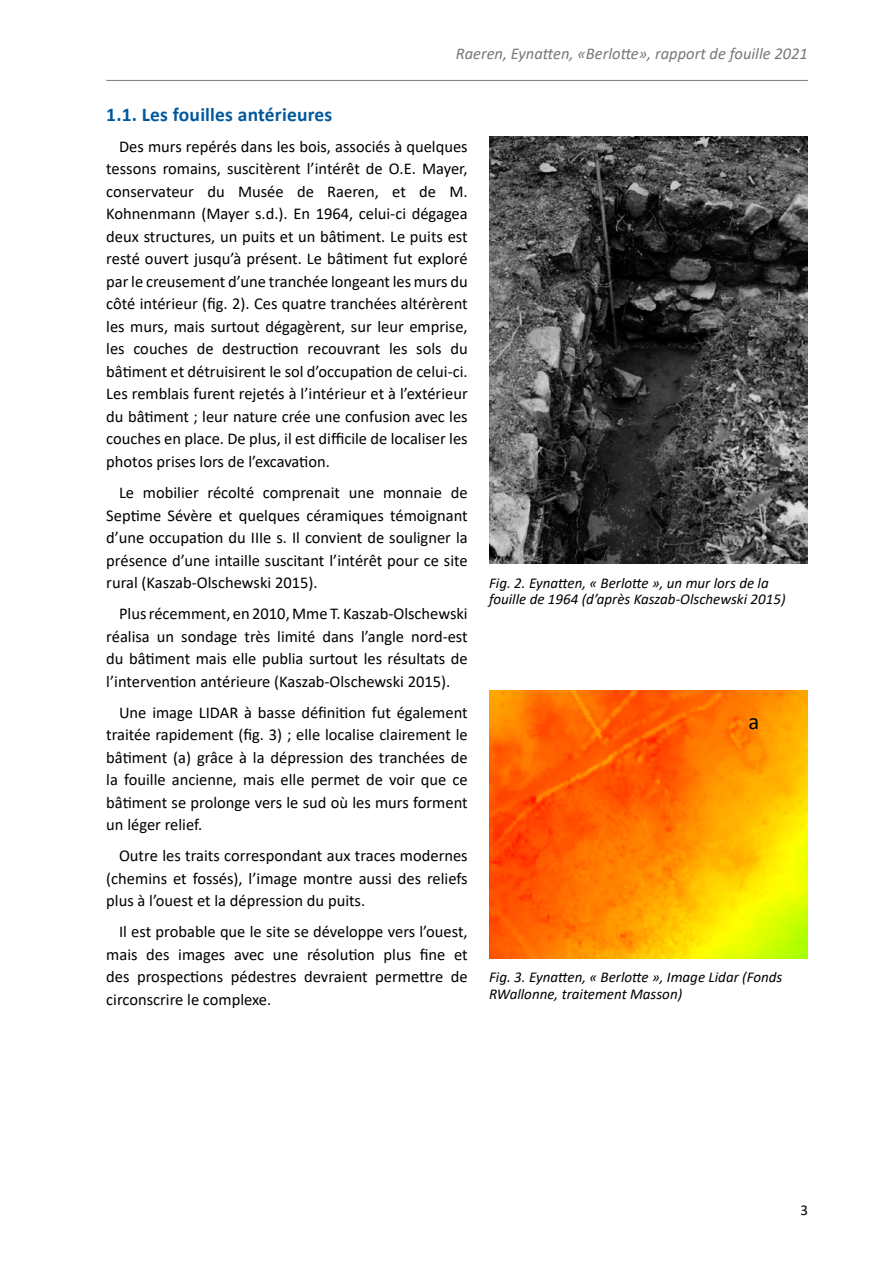
<style>
.page{position:relative;width:893px;height:1263px;background:#fff}
.page>*{position:absolute;margin:0;border:0;box-sizing:border-box;transform-origin:0 0}
.corps_gras{font:22.5px "Calibri";color:#000}
.Titre_2{font:700 19.5px "Calibri";letter-spacing:.01em;color:#00589c}
.corps{font:16.5px/22.5px "Calibri";color:#000;text-align:justify}
.t1{font:italic 16.5px "Calibri";color:#77787b}
.Légende_figures_alig{font:italic 15px/16.5px "Calibri";color:#000}
.t2{font:15px "Calibri";color:#000}
</style>
<div class="page">
<hr style="left:106px;top:80px;width:702px;height:1px;background:#77787b">
<img style="left:489px;top:136px;width:319px;height:428px">
<img style="left:490px;top:690px;width:317px;height:268px">
<p class="t1" style="left:456px;top:42px;width:354px">Raeren, Eynatten, «Berlotte», rapport de fouille 2021</p>
<p class="Titre_2" style="left:106px;top:101px;width:228px">1.1. Les fouilles antérieures</p>
<p class="corps" style="left:106px;top:135px;width:363px;text-indent:13px">Des murs repérés dans les bois, associés à quelques tessons romains, suscitèrent l’intérêt de O.E. Mayer, conservateur du Musée de Raeren, et de M.<br>Kohnenmann (Mayer s.d.). En 1964, celui-ci dégagea deux structures, un puits et un bâtiment. Le puits est resté ouvert jusqu’à présent. Le bâtiment fut exploré par le creusement d’une tranchée longeant les murs du côté intérieur (fig. 2). Ces quatre tranchées altérèrent les murs, mais surtout dégagèrent, sur leur emprise, les couches de destruction recouvrant les sols du bâtiment et détruisirent le sol d’occupation de celui-ci.<br>Les remblais furent rejetés à l’intérieur et à l’extérieur du bâtiment ; leur nature crée une confusion avec les couches en place. De plus, il est difficile de localiser les photos prises lors de l’excavation.</p>
<p class="corps" style="left:106px;top:481px;width:363px;text-indent:13px">Le mobilier récolté comprenait une monnaie de Septime Sévère et quelques céramiques témoignant d’une occupation du IIIe s. Il convient de souligner la présence d’une intaille suscitant l’intérêt pour ce site rural (Kaszab-Olschewski 2015).</p>
<p class="corps" style="left:106px;top:602px;width:363px;text-indent:13px">Plus récemment, en 2010, Mme T. Kaszab-Olschewski réalisa un sondage très limité dans l’angle nord-est du bâtiment mais elle publia surtout les résultats de l’intervention antérieure (Kaszab-Olschewski 2015).</p>
<p class="corps" style="left:106px;top:700px;width:363px;text-indent:13px">Une image LIDAR à basse définition fut également traitée rapidement (fig. 3) ; elle localise clairement le bâtiment (a) grâce à la dépression des tranchées de la fouille ancienne, mais elle permet de voir que ce bâtiment se prolonge vers le sud où les murs forment un léger relief.</p>
<p class="corps" style="left:106px;top:844px;width:363px;text-indent:13px">Outre les traits correspondant aux traces modernes (chemins et fossés), l’image montre aussi des reliefs plus à l’ouest et la dépression du puits.</p>
<p class="corps" style="left:106px;top:920px;width:363px;text-indent:13px">Il est probable que le site se développe vers l’ouest, mais des images avec une résolution plus fine et des prospections pédestres devraient permettre de circonscrire le complexe.</p>
<p class="Légende_figures_alig" style="left:489px;top:574px;width:298px">Fig. 2. Eynatten, « Berlotte », un mur lors de la fouille de 1964 (d’après Kaszab-Olschewski 2015)</p>
<p class="corps_gras" style="left:748px;top:706px;width:12px">a</p>
<p class="Légende_figures_alig" style="left:489px;top:968px;width:295px">Fig. 3. Eynatten, « Berlotte », Image Lidar (Fonds<br>RWallonne, traitement Masson)</p>
<p class="t2" style="left:800px;top:1200px;width:9px">3</p>
</div>
